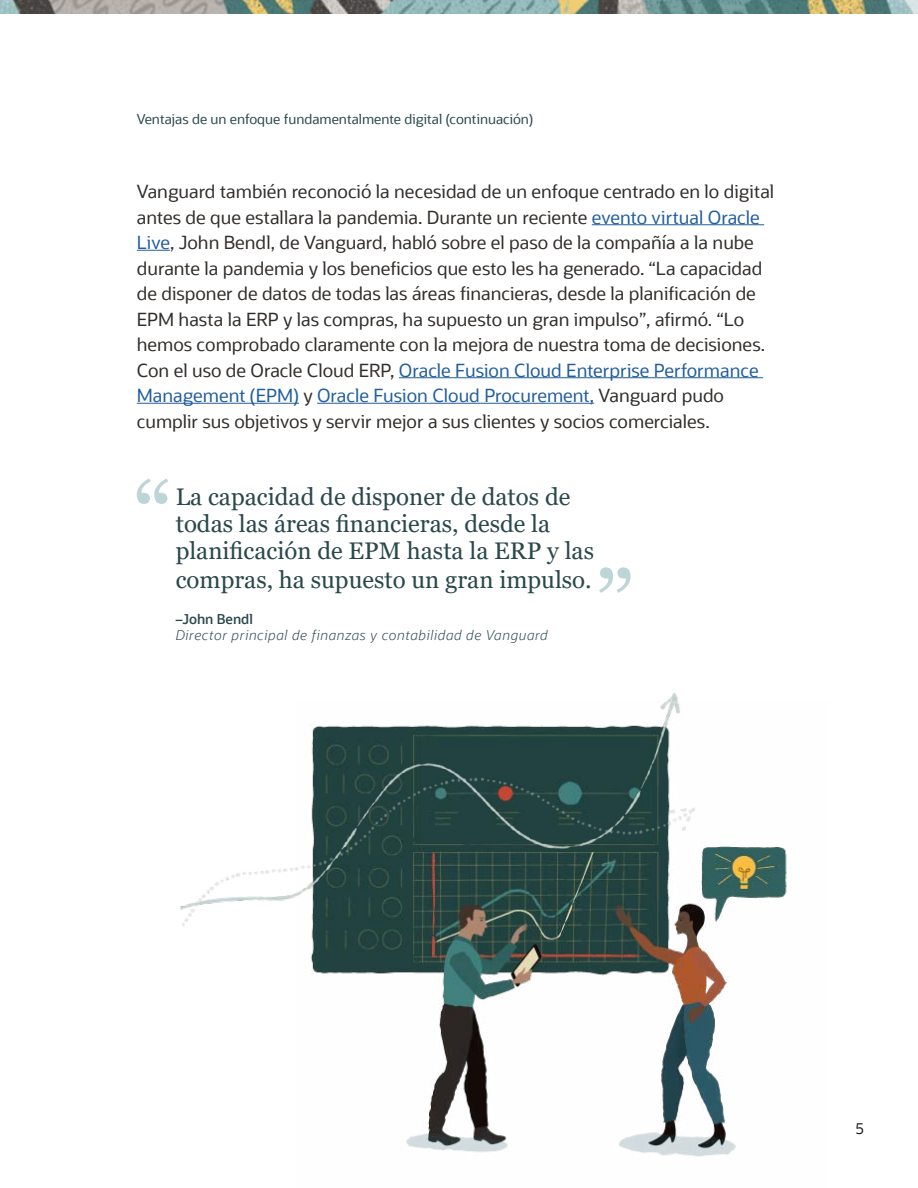
<style>
.page{position:relative;width:918px;height:1188px;background:#fff}
.page>*{position:absolute;margin:0;border:0;box-sizing:border-box;transform-origin:0 0}
.Body_Copy{font:24px/27.8px "Georgia";color:#2b484b}
.Body_Copy-2{font:18px/25.5px "Oracle Sans";color:#312d2a}
.t1{font:15px "Oracle Sans";color:#201e1c}
.t2{font:13.5px "Oracle Sans";color:#2b484b}
.t3{font:italic 300 13.5px "Oracle Sans";letter-spacing:.05em;color:#2b484b}
.t4{font:600 13.5px "Oracle Sans";color:#2b484b}
.s1{color:#215e9e}
</style>
<div class="page">
<img style="left:406px;top:847px;width:381px;height:310px">
<img style="left:180px;top:693px;width:556px;height:336px">
<hr style="left:592px;top:224px;width:172px;height:1px;background:#215e9e">
<hr style="left:137px;top:250px;width:33px;height:1px;background:#215e9e">
<hr style="left:399px;top:377px;width:364px;height:1px;background:#215e9e">
<hr style="left:137px;top:403px;width:162px;height:1px;background:#215e9e">
<hr style="left:317px;top:403px;width:277px;height:1px;background:#215e9e">
<svg style="left:137px;top:478px;width:31px;height:26px"></svg>
<svg style="left:599px;top:567px;width:32px;height:26px"></svg>
<img style="left:0;top:0;width:918px;height:13px">
<p class="t2" style="left:137px;top:111px;width:398px">Ventajas de un enfoque fundamentalmente digital (continuación)</p>
<p class="Body_Copy-2" style="left:137px;top:179px;width:639px">Vanguard también reconoció la necesidad de un enfoque centrado en lo digital antes de que estallara la pandemia. Durante un reciente <span class="s1">evento virtual Oracle Live</span>, John Bendl, de Vanguard, habló sobre el paso de la compañía a la nube durante la pandemia y los beneficios que esto les ha generado. “La capacidad de disponer de datos de todas las áreas financieras, desde la planificación de EPM hasta la ERP y las compras, ha supuesto un gran impulso”, afirmó. “Lo hemos comprobado claramente con la mejora de nuestra toma de decisiones.<br>Con el uso de Oracle Cloud ERP, <span class="s1">Oracle Fusion Cloud Enterprise Performance Management (EPM)</span> y <span class="s1">Oracle Fusion Cloud Procurement,</span> Vanguard pudo cumplir sus objetivos y servir mejor a sus clientes y socios comerciales.</p>
<p class="Body_Copy" style="left:176px;top:483px;width:420px">La capacidad de disponer de datos de todas las áreas financieras, desde la planificación de EPM hasta la ERP y las compras, ha supuesto un gran impulso.</p>
<p class="t4" style="left:176px;top:611px;width:79px">–John Bendl</p>
<p class="t3" style="left:176px;top:627px;width:373px">Director principal de finanzas y contabilidad de Vanguard</p>
<p class="t1" style="left:856px;top:1119px;width:10px">5</p>
</div>
